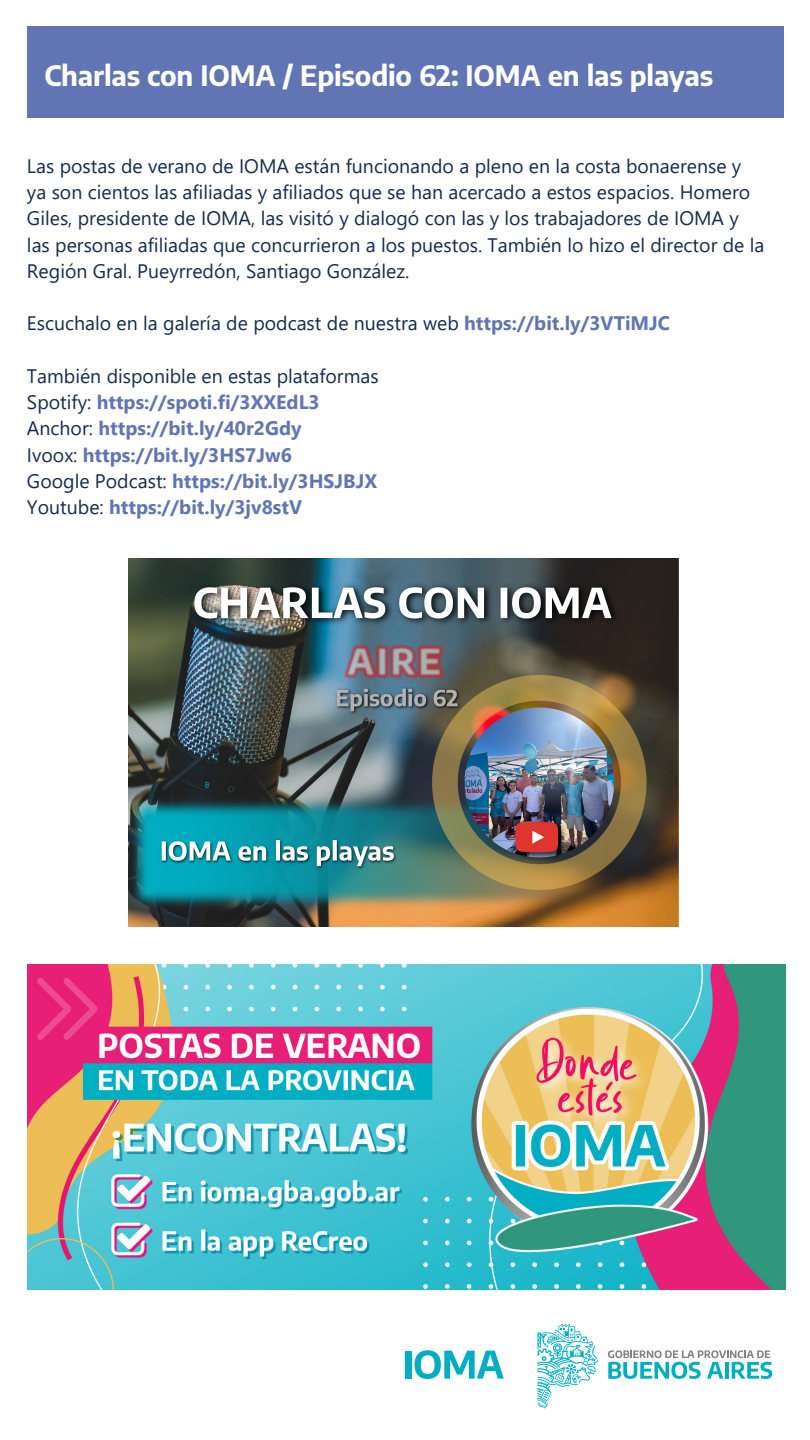
<style>
.page{position:relative;width:810px;height:1440px;background:#fff}
.page>*{position:absolute;margin:0;border:0;box-sizing:border-box;transform-origin:0 0}
.t1{font:700 27.53px "Encode Sans";letter-spacing:-.005em;color:#fff}
.t2{font:19.5px/26.2px "Segoe UI";color:#172b4d}
.t3{font:700 19.5px/26.2px "Segoe UI";color:#6175b5}
.s1{font-weight:700;color:#6175b5}
.s2{font-weight:400;color:#172b4d}
</style>
<div class="page">
<div style="left:405px;top:1351px;width:6px;height:28px;background:#00adc2"></div>
<svg style="left:415px;top:1350px;width:89px;height:29px"></svg>
<svg style="left:537px;top:1324px;width:61px;height:85px"></svg>
<svg style="left:608px;top:1350px;width:164px;height:29px"></svg>
<div style="left:27px;top:26px;width:756px;height:92px;background:#6175b5"></div>
<img style="left:128px;top:558px;width:551px;height:368px">
<img style="left:27px;top:964px;width:758px;height:326px">
<p class="t1" style="left:45px;top:55px;width:670px">Charlas con IOMA / Episodio 62: IOMA en las playas</p>
<p class="t2" style="left:27px;top:151px;width:739px">Las postas de verano de IOMA están funcionando a pleno en la costa bonaerense y ya son cientos las afiliadas y afiliados que se han acercado a estos espacios. Homero Giles, presidente de IOMA, las visitó y dialogó con las y los trabajadores de IOMA y las personas afiliadas que concurrieron a los puestos. También lo hizo el director de la Región Gral. Pueyrredón, Santiago González.</p>
<p class="t2" style="left:27px;top:309px;width:645px">Escuchalo en la galería de podcast de nuestra web <span class="s1">https://bit.ly/3VTiMJC</span></p>
<p class="t3" style="left:27px;top:361px;width:353px"><span class="s2">También disponible en estas plataformas Spotify:</span> https://spoti.fi/3XXEdL3<br><span class="s2">Anchor:</span> https://bit.ly/40r2Gdy<br><span class="s2">Ivoox:</span> https://bit.ly/3HS7Jw6<br><span class="s2">Google Podcast:</span> https://bit.ly/3HSJBJX <span class="s2">Youtube:</span> https://bit.ly/3jv8stV</p>
</div>
